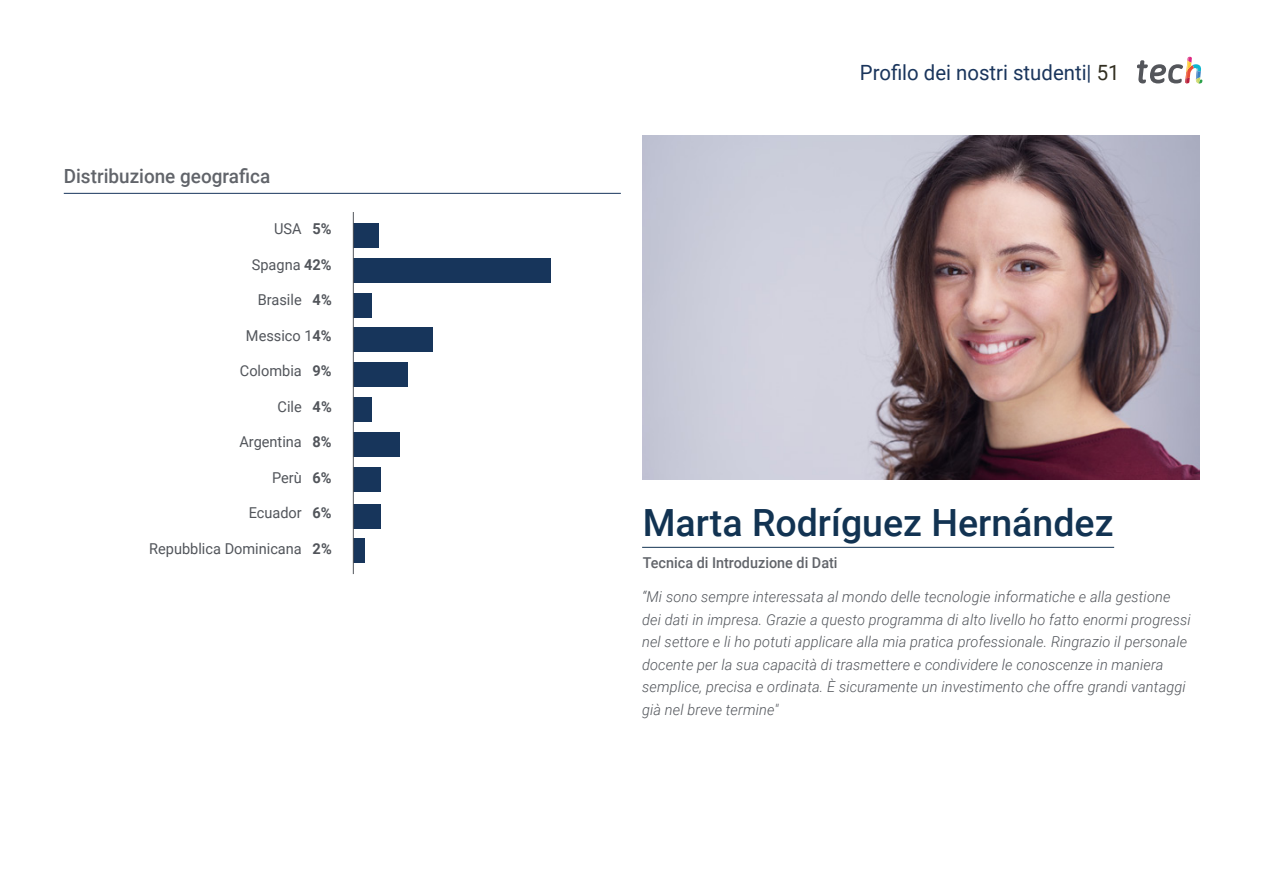
<style>
.page{position:relative;width:1263px;height:893px;background:#fff}
.page>*{position:absolute;margin:0;border:0;box-sizing:border-box;transform-origin:0 0}
.t1{font:500 37.5px "Roboto";color:#123352}
.t2{font:21px "Roboto";color:#1a355c}
.t3{font:500 19.5px "Roboto";color:#61646a}
.t4{font:italic 300 15px/22.5px "Roboto";letter-spacing:.01em;color:#52555b}
.t5{font:15px "Roboto";color:#52555b}
.t6{font:500 15px "Roboto";color:#61646a;scale:.96 1}
.s1{font-weight:700}
.s2{color:#312e20}
</style>
<div class="page">
<hr style="left:642px;top:547px;width:472px;height:1px;background:#123352">
<hr style="left:64px;top:193px;width:557px;height:1px;background:#17355b">
<div style="left:353px;top:223px;width:25px;height:25px;background:#17355b"></div>
<div style="left:353px;top:397px;width:19px;height:25px;background:#17355b"></div>
<div style="left:353px;top:258px;width:198px;height:25px;background:#17355b"></div>
<div style="left:353px;top:432px;width:47px;height:25px;background:#17355b"></div>
<div style="left:353px;top:293px;width:19px;height:24px;background:#17355b"></div>
<div style="left:353px;top:467px;width:28px;height:24px;background:#17355b"></div>
<div style="left:353px;top:504px;width:28px;height:25px;background:#17355b"></div>
<div style="left:353px;top:538px;width:12px;height:24px;background:#17355b"></div>
<div style="left:353px;top:327px;width:80px;height:25px;background:#17355b"></div>
<div style="left:353px;top:362px;width:55px;height:25px;background:#17355b"></div>
<hr style="left:353px;top:212px;width:1px;height:362px;background:#52555b">
<svg style="left:1137px;top:57px;width:65px;height:27px"></svg>
<img style="left:642px;top:136px;width:557px;height:343px">
<h3 class="t3" style="left:64px;top:162px;width:208px">Distribuzione geografica</h3>
<p class="t5" style="left:274px;top:218px;width:59px">USA <span class="s1">5%</span></p>
<p class="t5" style="left:252px;top:254px;width:81px">Spagna <span class="s1">42%</span></p>
<p class="t5" style="left:258px;top:289px;width:75px">Brasile <span class="s1">4%</span></p>
<p class="t5" style="left:246px;top:325px;width:87px">Messico 1<span class="s1">4%</span></p>
<p class="t5" style="left:240px;top:360px;width:93px">Colombia <span class="s1">9%</span></p>
<p class="t5" style="left:278px;top:396px;width:56px">Cile <span class="s1">4%</span></p>
<p class="t5" style="left:239px;top:431px;width:94px">Argentina <span class="s1">8%</span></p>
<p class="t5" style="left:272px;top:467px;width:61px">Perù <span class="s1">6%</span></p>
<p class="t5" style="left:249px;top:502px;width:85px">Ecuador <span class="s1">6%</span></p>
<p class="t5" style="left:149px;top:538px;width:184px">Repubblica Dominicana <span class="s1">2%</span></p>
<h2 class="t2" style="left:860px;top:57px;width:261px">Profilo dei nostri studenti| <span class="s2">51</span></h2>
<h1 class="t1" style="left:643px;top:496px;width:472px">Marta Rodríguez Hernández</h1>
<p class="t6" style="left:643px;top:552px;width:204px">Tecnica di Introduzione di Dati</p>
<p class="t4" style="left:642px;top:585px;width:550px">“Mi sono sempre interessata al mondo delle tecnologie informatiche e alla gestione dei dati in impresa. Grazie a questo programma di alto livello ho fatto enormi progressi nel settore e li ho potuti applicare alla mia pratica professionale. Ringrazio il personale docente per la sua capacità di trasmettere e condividere le conoscenze in maniera semplice, precisa e ordinata. È sicuramente un investimento che offre grandi vantaggi già nel breve termine"</p>
</div>
